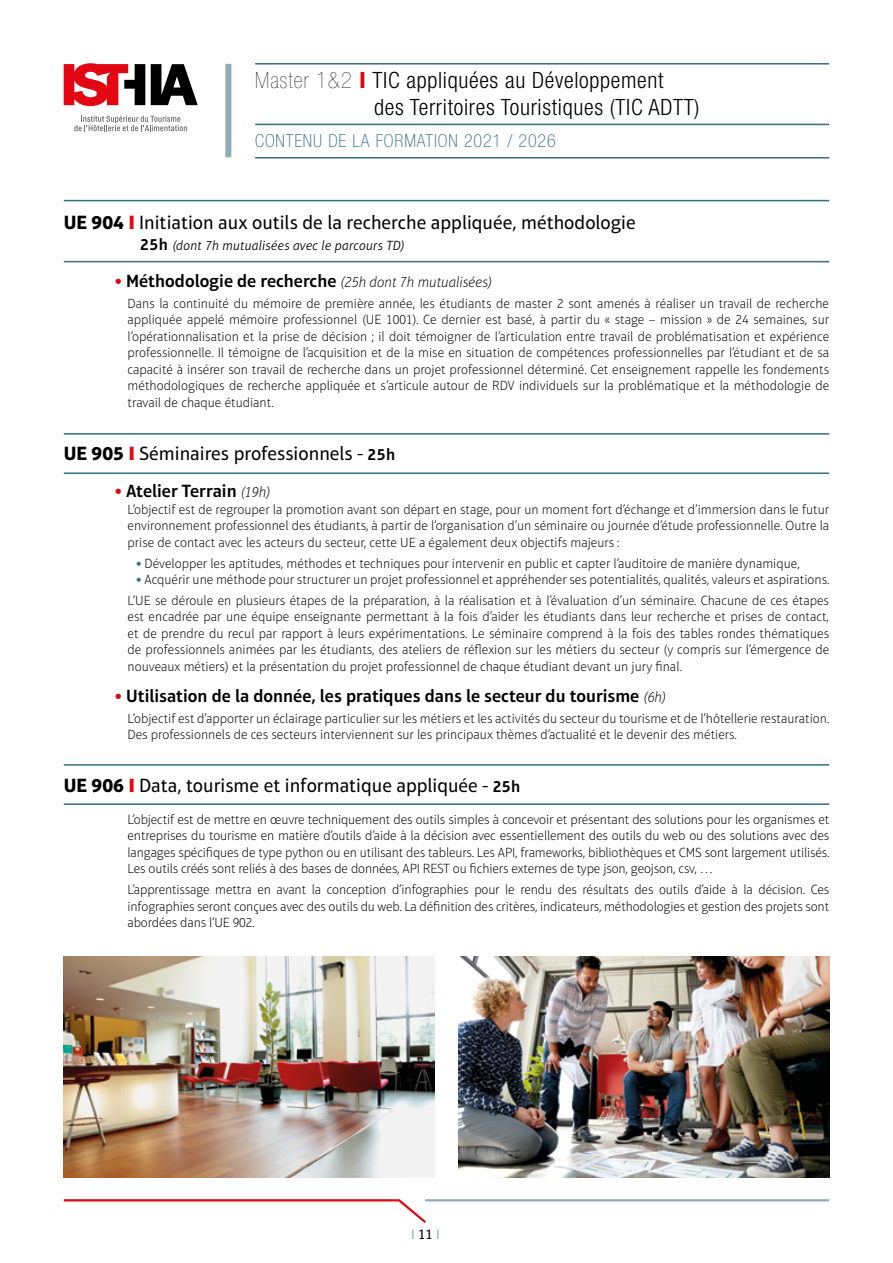
<style>
.page{position:relative;width:893px;height:1263px;background:#fff}
.page>*{position:absolute;margin:0;border:0;box-sizing:border-box;transform-origin:0 0}
.t1{font:300 condensed 22.5px/27px "Helvetica Neue LT Pro";letter-spacing:.03em;color:#000}
.t2{font:19.5px "Aptifer Sans LT Pro";color:#000}
.t3{font:600 18px "Aptifer Sans LT Pro";color:#000}
.t4{font:100 condensed 18px "Helvetica Neue LT Pro";letter-spacing:.05em;color:#356e83}
.t5{font:14.25px "Aptifer Sans LT Pro";color:#8eadb7}
.t6{font:100 13.5px/16.5px "Aptifer Sans LT Pro";color:#000;text-align:justify}
.t7{font:italic 300 13.5px "Aptifer Sans LT Pro";letter-spacing:.02em;color:#000}
.s1{font-weight:200}
.s2{font-weight:800;color:#e30613}
.s3{font-weight:700}
.s4{font-weight:900;color:#e30613}
.s5{font-weight:600;font-style:normal;font-size:16.5px}
.s6{font-weight:100;font-style:italic;font-size:15px}
.s7{font-weight:600;font-size:16.5px}
.s8{font-weight:900;color:#356e83}
.s9{color:#000}
</style>
<div class="page">
<svg style="left:63px;top:1199px;width:365px;height:24px"></svg>
<hr style="left:425px;top:1199px;width:404px;height:2px;background:#8eadb7">
<svg style="left:74px;top:116px;width:113px;height:15px"></svg>
<svg style="left:151px;top:64px;width:47px;height:41px"></svg>
<svg style="left:64px;top:63px;width:81px;height:43px"></svg>
<hr style="left:255px;top:63px;width:574px;height:2px;background:#356e83">
<hr style="left:255px;top:124px;width:574px;height:1px;background:#356e83">
<hr style="left:255px;top:157px;width:574px;height:1px;background:#356e83">
<div style="left:225px;top:64px;width:6px;height:93px;background:#8eadb7"></div>
<hr style="left:64px;top:433px;width:765px;height:2px;background:#356e83">
<hr style="left:64px;top:200px;width:765px;height:1px;background:#356e83">
<hr style="left:64px;top:764px;width:765px;height:2px;background:#356e83">
<hr style="left:64px;top:472px;width:765px;height:2px;background:#356e83">
<hr style="left:64px;top:261px;width:765px;height:1px;background:#356e83">
<hr style="left:64px;top:803px;width:765px;height:2px;background:#356e83">
<img style="left:64px;top:957px;width:370px;height:221px">
<img style="left:458px;top:957px;width:371px;height:221px">
<h1 class="t1" style="left:374px;top:67px;width:327px;text-indent:-119px"><span class="s1">Master 1&amp;2</span> <span class="s2">I</span> TIC appliquées au Développement<br>des Territoires Touristiques (TIC ADTT)</h1>
<h3 class="t4" style="left:255px;top:131px;width:302px">CONTENU DE LA FORMATION 2021 / 2026</h3>
<h2 class="t2" style="left:64px;top:211px;width:573px"><span class="s3">UE 904</span> <span class="s4">I</span> Initiation aux outils de la recherche appliquée, méthodologie</h2>
<p class="t7" style="left:140px;top:238px;width:266px"><span class="s5">25h</span> (dont 7h mutualisées avec le parcours TD)</p>
<h3 class="t3" style="left:115px;top:270px;width:379px"><span class="s4">•</span> Méthodologie de recherche <span class="s6">(25h dont 7h mutualisées)</span></h3>
<p class="t6" style="left:128px;top:295px;width:703px">Dans la continuité du mémoire de première année, les étudiants de master 2 sont amenés à réaliser un travail de recherche appliquée appelé mémoire professionnel (UE 1001). Ce dernier est basé, à partir du « stage – mission » de 24 semaines, sur l’opérationnalisation et la prise de décision ; il doit témoigner de l’articulation entre travail de problématisation et expérience professionnelle. Il témoigne de l’acquisition et de la mise en situation de compétences professionnelles par l’étudiant et de sa capacité à insérer son travail de recherche dans un projet professionnel déterminé. Cet enseignement rappelle les fondements méthodologiques de recherche appliquée et s’articule autour de RDV individuels sur la problématique et la méthodologie de travail de chaque étudiant.</p>
<h2 class="t2" style="left:64px;top:442px;width:333px"><span class="s3">UE 905</span> <span class="s4">I</span> Séminaires professionnels - <span class="s7">25h</span></h2>
<h3 class="t3" style="left:115px;top:481px;width:157px"><span class="s4">•</span> Atelier Terrain <span class="s6">(19h)</span></h3>
<p class="t6" style="left:128px;top:501px;width:703px">L’objectif est de regrouper la promotion avant son départ en stage, pour un moment fort d’échange et d’immersion dans le futur environnement professionnel des étudiants, à partir de l’organisation d’un séminaire ou journée d’étude professionnelle. Outre la prise de contact avec les acteurs du secteur, cette UE a également deux objectifs majeurs :</p>
<p class="t6" style="left:136px;top:555px;width:665px"><span class="s8">•</span> Développer les aptitudes, méthodes et techniques pour intervenir en public et capter l’auditoire de manière dynamique,</p>
<p class="t6" style="left:128px;top:569px;width:703px;line-height:20.7px;text-align:right"><span class="s8">•</span> Acquérir une méthode pour structurer un projet professionnel et appréhender ses potentialités, qualités, valeurs et aspirations.<br>L’UE se déroule en plusieurs étapes de la préparation, à la réalisation et à l’évaluation d’un séminaire. Chacune de ces étapes</p>
<p class="t6" style="left:128px;top:609px;width:703px">est encadrée par une équipe enseignante permettant à la fois d’aider les étudiants dans leur recherche et prises de contact, et de prendre du recul par rapport à leurs expérimentations. Le séminaire comprend à la fois des tables rondes thématiques de professionnels animées par les étudiants, des ateliers de réflexion sur les métiers du secteur (y compris sur l’émergence de nouveaux métiers) et la présentation du projet professionnel de chaque étudiant devant un jury final.</p>
<h3 class="t3" style="left:115px;top:685px;width:553px"><span class="s4">•</span> Utilisation de la donnée, les pratiques dans le secteur du tourisme <span class="s6">(6h)</span></h3>
<p class="t6" style="left:128px;top:710px;width:703px">L’objectif est d’apporter un éclairage particulier sur les métiers et les activités du secteur du tourisme et de l’hôtellerie restauration.<br>Des professionnels de ces secteurs interviennent sur les principaux thèmes d’actualité et le devenir des métiers.</p>
<h2 class="t2" style="left:64px;top:775px;width:458px"><span class="s3">UE 906</span> <span class="s4">I</span> Data, tourisme et informatique appliquée - <span class="s7">25h</span></h2>
<p class="t6" style="left:128px;top:811px;width:703px">L’objectif est de mettre en œuvre techniquement des outils simples à concevoir et présentant des solutions pour les organismes et entreprises du tourisme en matière d’outils d’aide à la décision avec essentiellement des outils du web ou des solutions avec des langages spécifiques de type python ou en utilisant des tableurs. Les API, frameworks, bibliothèques et CMS sont largement utilisés.<br>Les outils créés sont reliés à des bases de données, API REST ou fichiers externes de type json, geojson, csv, …</p>
<p class="t6" style="left:128px;top:881px;width:703px">L’apprentissage mettra en avant la conception d’infographies pour le rendu des résultats des outils d’aide à la décision. Ces infographies seront conçues avec des outils du web. La définition des critères, indicateurs, méthodologies et gestion des projets sont abordées dans l’UE 902.</p>
<p class="t5" style="left:411px;top:1226px;width:30px">I <span class="s9">11</span> I</p>
</div>
